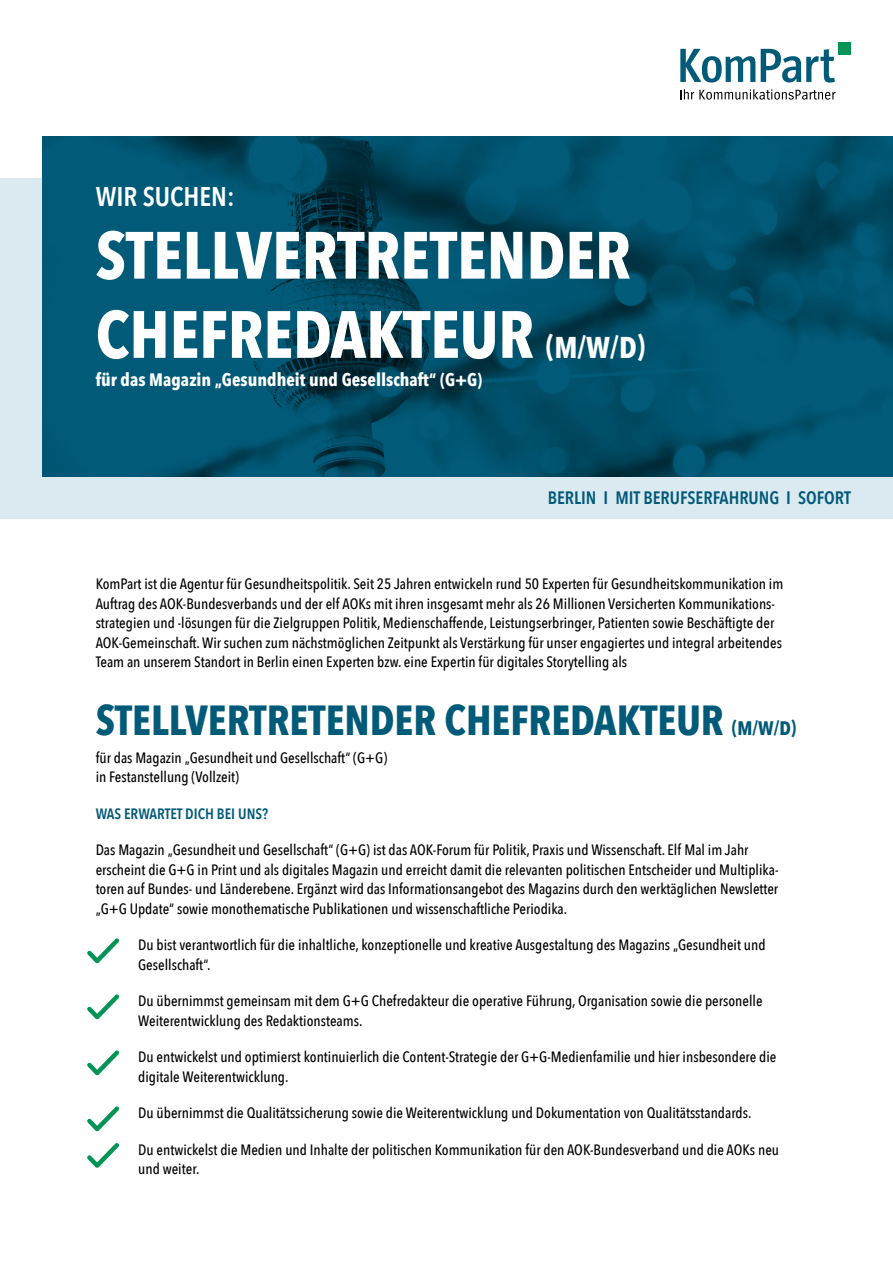
<style>
.page{position:relative;width:893px;height:1263px;background:#fff}
.page>*{position:absolute;margin:0;border:0;box-sizing:border-box;transform-origin:0 0}
.t1{font:700 66px/79.2px "Avenir Next Condensed";color:#fff}
.t2{font:700 42px "Avenir Next Condensed";color:#005a78}
.t3{font:600 27px "Avenir Next Condensed";color:#fff}
.t4{font:700 18px "Avenir Next Condensed";color:#fff}
.t5{font:600 18px "Avenir Next Condensed";color:#005a78}
.t6{font:500 15px/19.5px "Avenir Next Condensed";color:#000}
.t7{font:600 15px "Avenir Next Condensed";color:#005a78}
.s1{font-size:30px}
.s2{font-size:19.5px}
</style>
<div class="page">
<div style="left:0;top:179px;width:893px;height:340px;background:#dbe9f0"></div>
<img style="left:43px;top:136px;width:850px;height:340px">
<svg style="left:680px;top:49px;width:75px;height:34px"></svg>
<svg style="left:761px;top:43px;width:89px;height:40px"></svg>
<svg style="left:680px;top:89px;width:156px;height:11px"></svg>
<svg style="left:87px;top:938px;width:32px;height:26px"></svg>
<svg style="left:87px;top:994px;width:32px;height:26px"></svg>
<svg style="left:87px;top:1050px;width:32px;height:26px"></svg>
<svg style="left:87px;top:1106px;width:33px;height:62px"></svg>
<p class="t3" style="left:96px;top:173px;width:141px">WIR SUCHEN:</p>
<p class="t1" style="left:96px;top:215px;width:551px">STELLVERTRETENDER<br>CHEFREDAKTEUR <span class="s1">(M/W/D)</span></p>
<p class="t4" style="left:96px;top:369px;width:388px">für das Magazin „Gesundheit und Gesellschaft“ (G+G)</p>
<p class="t5" style="left:548px;top:482px;width:305px">BERLIN I MIT BERUFSERFAHRUNG I SOFORT</p>
<p class="t6" style="left:96px;top:574px;width:689px">KomPart ist die Agentur für Gesundheitspolitik. Seit 25 Jahren entwickeln rund 50 Experten für Gesundheitskommunikation im Auftrag des AOK-Bundesverbands und der elf AOKs mit ihren insgesamt mehr als 26 Millionen Versicherten Kommunikations&shy;strategien und -lösungen für die Zielgruppen Politik, Medienschaffende, Leistungserbringer, Patienten sowie Beschäftigte der AOK-Gemeinschaft. Wir suchen zum nächstmöglichen Zeitpunkt als Verstärkung für unser engagiertes und integral arbeitendes Team an unserem Standort in Berlin einen Experten bzw. eine Expertin für digitales Storytelling als</p>
<p class="t2" style="left:96px;top:694px;width:702px">STELLVERTRETENDER CHEFREDAKTEUR <span class="s2">(M/W/D)</span></p>
<p class="t6" style="left:96px;top:747px;width:293px">für das Magazin „Gesundheit und Gesellschaft“ (G+G)</p>
<p class="t6" style="left:96px;top:767px;width:145px">in Festanstellung (Vollzeit)</p>
<p class="t7" style="left:96px;top:800px;width:174px">WAS ERWARTET DICH BEI UNS?</p>
<p class="t6" style="left:96px;top:840px;width:684px">Das Magazin „Gesundheit und Gesellschaft“ (G+G) ist das AOK-Forum für Politik, Praxis und Wissenschaft. Elf Mal im Jahr erscheint die G+G in Print und als digitales Magazin und erreicht damit die relevanten politischen Entscheider und Multiplika&shy;toren auf Bundes- und Länderebene. Ergänzt wird das Informationsangebot des Magazins durch den werktäglichen Newsletter „G+G Update“ sowie monothematische Publikationen und wissenschaftliche Periodika.</p>
<p class="t6" style="left:138px;top:935px;width:629px">Du bist verantwortlich für die inhaltliche, konzeptionelle und kreative Ausgestaltung des Magazins „Gesundheit und<br>Gesellschaft“.</p>
<p class="t6" style="left:138px;top:991px;width:626px">Du übernimmst gemeinsam mit dem G+G Chefredakteur die operative Führung, Organisation sowie die personelle<br>Weiterentwicklung des Redaktionsteams.</p>
<p class="t6" style="left:138px;top:1047px;width:640px">Du entwickelst und optimierst kontinuierlich die Content-Strategie der G+G-Medienfamilie und hier insbesondere die digitale Weiterentwicklung.</p>
<p class="t6" style="left:138px;top:1103px;width:615px">Du übernimmst die Qualitätssicherung sowie die Weiterentwicklung und Dokumentation von Qualitätsstandards.</p>
<p class="t6" style="left:138px;top:1139px;width:642px">Du entwickelst die Medien und Inhalte der politischen Kommunikation für den AOK-Bundesverband und die AOKs neu und weiter.</p>
</div>
